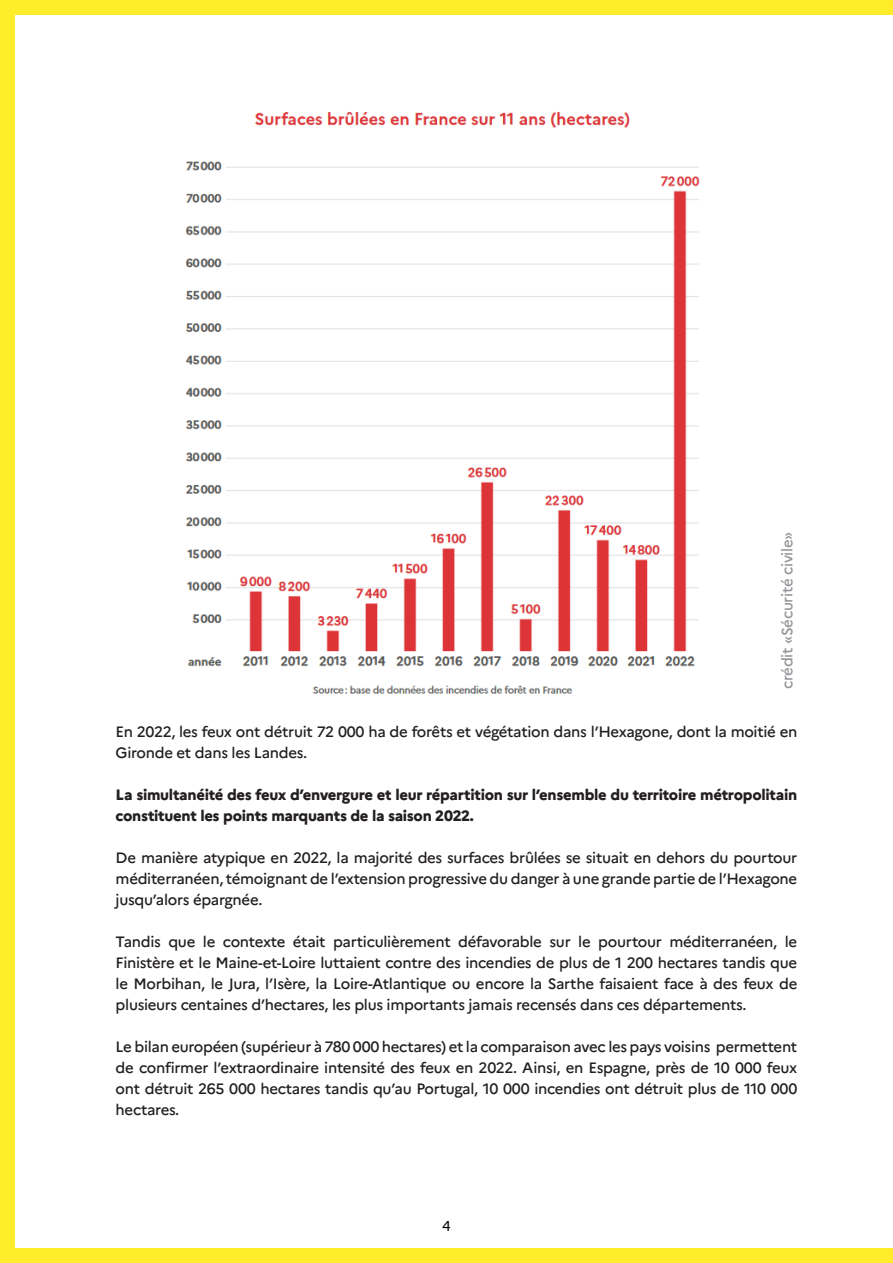
<style>
.page{position:relative;width:893px;height:1263px;background:#ffec2a}
.page>*{position:absolute;margin:0;border:0;box-sizing:border-box;transform-origin:0 0}
.t1{font:500 15px/21px "Marianne";letter-spacing:-.02em;color:#231f20;text-align:justify}
.t2{font:800 15px/21px "Marianne";letter-spacing:-.02em;color:#231f20}
.t3{font:500 15px "Marianne";letter-spacing:-.02em;color:#939598}
.t4{font:14.25px "Marianne";color:#000}
</style>
<div class="page">
<div style="left:15px;top:15px;width:878px;height:1233px;background:#fff"></div>
<img style="left:185px;top:112px;width:515px;height:582px">
<p class="t3" style="left:778px;top:689px;width:159px;rotate:-90deg">crédit «Sécurité civile»</p>
<p class="t1" style="left:116px;top:721px;width:683px">En 2022, les feux ont détruit 72 000 ha de forêts et végétation dans l’Hexagone, dont la moitié en<br>Gironde et dans les Landes.</p>
<p class="t2" style="left:116px;top:784px;width:683px">La simultanéité des feux d’envergure et leur répartition sur l’ensemble du territoire métropolitain constituent les points marquants de la saison 2022.</p>
<p class="t1" style="left:116px;top:847px;width:683px">De manière atypique en 2022, la majorité des surfaces brûlées se situait en dehors du pourtour méditerranéen, témoignant de l’extension progressive du danger à une grande partie de l’Hexagone jusqu’alors épargnée.</p>
<p class="t1" style="left:116px;top:931px;width:683px">Tandis que le contexte était particulièrement défavorable sur le pourtour méditerranéen, le Finistère et le Maine-et-Loire luttaient contre des incendies de plus de 1 200 hectares tandis que le Morbihan, le Jura, l’Isère, la Loire-Atlantique ou encore la Sarthe faisaient face à des feux de plusieurs centaines d’hectares, les plus importants jamais recensés dans ces départements.</p>
<p class="t1" style="left:116px;top:1036px;width:683px">Le bilan européen (supérieur à 780 000 hectares) et la comparaison avec les pays voisins permettent de confirmer l’extraordinaire intensité des feux en 2022. Ainsi, en Espagne, près de 10 000 feux ont détruit 265 000 hectares tandis qu’au Portugal, 10 000 incendies ont détruit plus de 110 000 hectares.</p>
<p class="t4" style="left:442px;top:1217px;width:10px">4</p>
</div>
